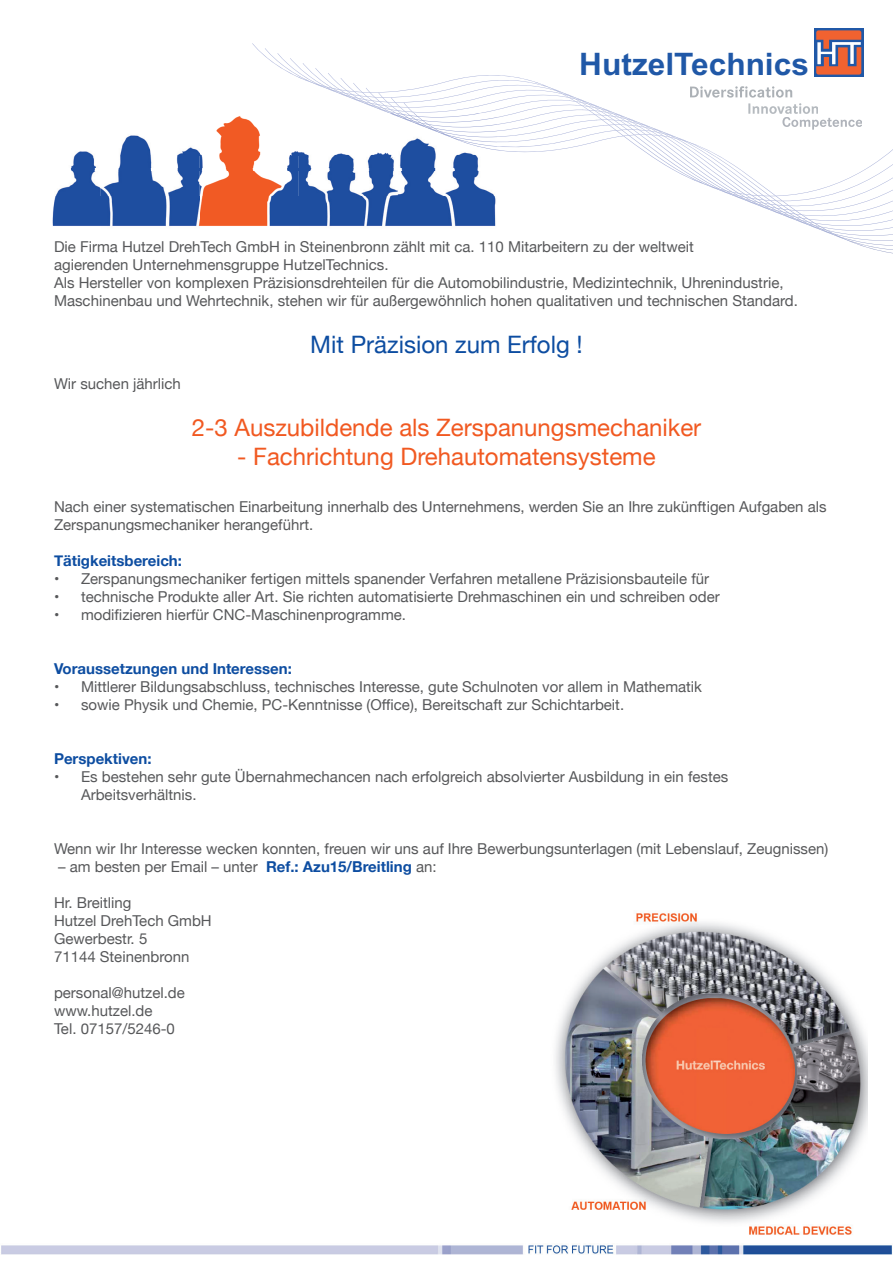
<style>
.page{position:relative;width:893px;height:1276px;background:#fff}
.page>*{position:absolute;margin:0;border:0;box-sizing:border-box;transform-origin:0 0}
.t1{font:700 31.05px "Arial";color:#2058a7}
.t2{font:24px "Helvetica Neue";color:#f15921}
.t3{font:24px "Helvetica Neue";color:#0d4da1}
.t4{font:15px/18px "Helvetica Neue";color:#57585a}
.t5{font:700 15px "Helvetica Neue";color:#0d4da1}
.s1{font-weight:700;color:#0d4da1}
</style>
<div class="page">
<img style="left:555px;top:913px;width:312px;height:322px">
<svg style="left:814px;top:28px;width:49px;height:49px"></svg>
<svg style="left:816px;top:30px;width:45px;height:45px;background:#be786e"></svg>
<img style="left:816px;top:38px;width:48px;height:5px">
<svg style="left:497px;top:144px;width:396px;height:110px"></svg>
<svg style="left:671px;top:169px;width:71px;height:1px"></svg>
<img style="left:741px;top:170px;width:152px;height:83px">
<svg style="left:688px;top:178px;width:164px;height:64px"></svg>
<img style="left:1px;top:1245px;width:891px;height:9px">
<img style="left:52px;top:116px;width:445px;height:110px">
<img style="left:52px;top:169px;width:445px;height:1px">
<img style="left:414px;top:144px;width:83px;height:6px">
<svg style="left:296px;top:76px;width:566px;height:68px"></svg>
<h1 class="t1" style="left:579px;top:43px;width:231px">HutzelTechnics</h1>
<p class="t4" style="left:54px;top:239px;width:745px">Die Firma Hutzel DrehTech GmbH in Steinenbronn zählt mit ca. 110 Mitarbeitern zu der weltweit<br>agierenden Unternehmensgruppe HutzelTechnics.<br>Als Hersteller von komplexen Präzisionsdrehteilen für die Automobilindustrie, Medizintechnik, Uhrenindustrie, Maschinenbau und Wehrtechnik, stehen wir für außergewöhnlich hohen qualitativen und technischen Standard.</p>
<h2 class="t3" style="left:310px;top:327px;width:274px">Mit Präzision zum Erfolg !</h2>
<p class="t4" style="left:54px;top:376px;width:128px">Wir suchen jährlich</p>
<h2 class="t2" style="left:192px;top:410px;width:511px">2-3 Auszubildende als Zerspanungsmechaniker</h2>
<h2 class="t2" style="left:237px;top:439px;width:420px">- Fachrichtung Drehautomatensysteme</h2>
<p class="t4" style="left:54px;top:498px;width:774px">Nach einer systematischen Einarbeitung innerhalb des Unternehmens, werden Sie an Ihre zukünftigen Aufgaben als<br>Zerspanungsmechaniker herangeführt.</p>
<p class="t5" style="left:54px;top:548px;width:130px">Tätigkeitsbereich:</p>
<p class="t4" style="left:54px;top:570px;width:657px">• Zerspanungsmechaniker fertigen mittels spanender Verfahren metallene Präzisionsbauteile für</p>
<p class="t4" style="left:54px;top:588px;width:667px">• technische Produkte aller Art. Sie richten automatisierte Drehmaschinen ein und schreiben oder</p>
<p class="t4" style="left:54px;top:606px;width:354px">• modifizieren hierfür CNC-Maschinenprogramme.</p>
<p class="t5" style="left:54px;top:656px;width:239px">Voraussetzungen und Interessen:</p>
<p class="t4" style="left:54px;top:678px;width:649px">• Mittlerer Bildungsabschluss, technisches Interesse, gute Schulnoten vor allem in Mathematik</p>
<p class="t4" style="left:54px;top:696px;width:572px">• sowie Physik und Chemie, PC-Kenntnisse (Office), Bereitschaft zur Schichtarbeit.</p>
<p class="t5" style="left:54px;top:746px;width:99px">Perspektiven:</p>
<p class="t4" style="left:81px;top:768px;width:649px;text-indent:-27px">• Es bestehen sehr gute Übernahmechancen nach erfolgreich absolvierter Ausbildung in ein festes<br>Arbeitsverhältnis.</p>
<p class="t4" style="left:54px;top:840px;width:776px">Wenn wir Ihr Interesse wecken konnten, freuen wir uns auf Ihre Bewerbungsunterlagen (mit Lebenslauf, Zeugnissen)</p>
<p class="t4" style="left:58px;top:858px;width:380px">– am besten per Email – unter <span class="s1">Ref.: Azu15/Breitling</span> an:</p>
<p class="t4" style="left:54px;top:894px;width:159px">Hr. Breitling<br>Hutzel DrehTech GmbH<br>Gewerbestr. 5<br>71144 Steinenbronn</p>
<p class="t4" style="left:54px;top:984px;width:132px">personal@hutzel.de www.hutzel.de<br>Tel. 07157/5246-0</p>
</div>
